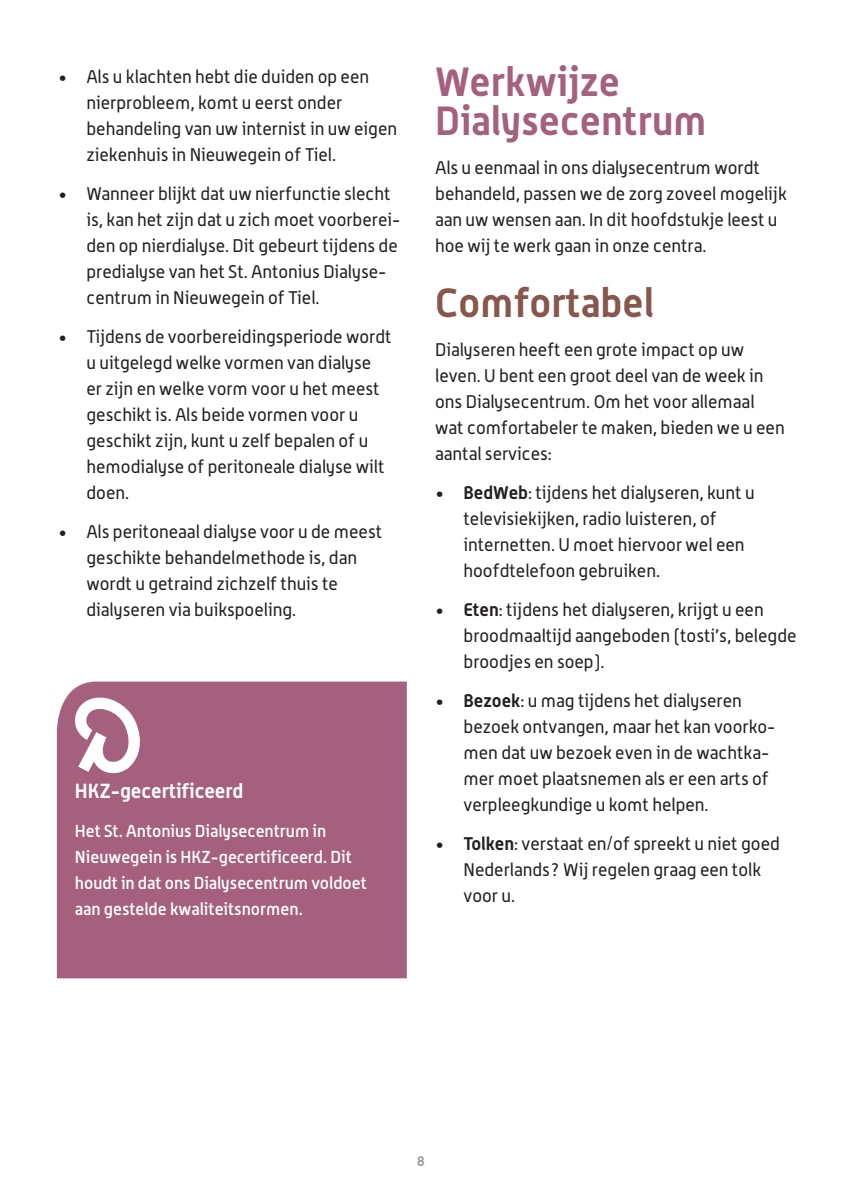
<style>
.page{position:relative;width:842px;height:1191px;background:#fff}
.page>*{position:absolute;margin:0;border:0;box-sizing:border-box;transform-origin:0 0}
.t1{font:700 40px/39px "Alwyn";letter-spacing:.005em;color:#a5607e}
.t2{font:700 40px "Alwyn";letter-spacing:.005em;color:#87574c}
.t3{font:700 20px "Alwyn";color:#fff}
.t4{font:18px/26px "Alwyn";color:#231f20}
.t5{font:500 17px/26px "Alwyn";color:#fff}
.t6{font:700 14px "Alwyn";color:#9d9fa2}
.s1{font-weight:700}
</style>
<div class="page">
<div style="left:57px;top:681px;width:350px;height:297px;background:#a5607e"></div>
<svg style="left:74px;top:697px;width:69px;height:76px"></svg>
<p class="t4" style="left:86px;top:63px;width:312px;text-indent:-28px">• Als u klachten hebt die duiden op een nierprobleem, komt u eerst onder behandeling van uw internist in uw eigen ziekenhuis in Nieuwegein of Tiel.</p>
<p class="t4" style="left:86px;top:180px;width:315px;text-indent:-28px">• Wanneer blijkt dat uw nierfunctie slecht is, kan het zijn dat u zich moet voorberei&shy;den op nierdialyse. Dit gebeurt tijdens de predialyse van het St. Antonius Dialyse&shy;centrum in Nieuwegein of Tiel.</p>
<p class="t4" style="left:86px;top:323px;width:307px;text-indent:-28px">• Tijdens de voorbereidingsperiode wordt u uitgelegd welke vormen van dialyse<br>er zijn en welke vorm voor u het meest geschikt is. Als beide vormen voor u geschikt zijn, kunt u zelf bepalen of u hemodialyse of peritoneale dialyse wilt doen.</p>
<p class="t4" style="left:86px;top:518px;width:297px;text-indent:-28px">• Als peritoneaal dialyse voor u de meest geschikte behandelmethode is, dan wordt u getraind zichzelf thuis te dialyseren via buikspoeling.</p>
<p class="t3" style="left:75px;top:778px;width:170px">HKZ-gecertificeerd</p>
<p class="t5" style="left:75px;top:817px;width:294px">Het St. Antonius Dialysecentrum in Nieuwegein is HKZ-gecertificeerd. Dit houdt in dat ons Dialysecentrum voldoet aan gestelde kwaliteitsnormen.</p>
<h1 class="t1" style="left:435px;top:61px;width:273px">Werkwijze<br>Dialysecentrum</h1>
<p class="t4" style="left:435px;top:154px;width:353px">Als u eenmaal in ons dialysecentrum wordt behandeld, passen we de zorg zoveel mogelijk aan uw wensen aan. In dit hoofdstukje leest u hoe wij te werk gaan in onze centra.</p>
<h1 class="t2" style="left:435px;top:278px;width:220px">Comfortabel</h1>
<p class="t4" style="left:435px;top:336px;width:351px">Dialyseren heeft een grote impact op uw leven. U bent een groot deel van de week in ons Dialysecentrum. Om het voor allemaal wat comfortabeler te maken, bieden we u een aantal services:</p>
<p class="t4" style="left:463px;top:479px;width:293px;text-indent:-28px">• <span class="s1">BedWeb</span>: tijdens het dialyseren, kunt u televisiekijken, radio luisteren, of internetten. U moet hiervoor wel een hoofdtelefoon gebruiken.</p>
<p class="t4" style="left:463px;top:596px;width:335px;text-indent:-28px">• <span class="s1">Eten</span>: tijdens het dialyseren, krijgt u een broodmaaltijd aangeboden (tosti’s, belegde broodjes en soep).</p>
<p class="t4" style="left:463px;top:687px;width:313px;text-indent:-28px">• <span class="s1">Bezoek</span>: u mag tijdens het dialyseren bezoek ontvangen, maar het kan voorko&shy;men dat uw bezoek even in de wachtka&shy;mer moet plaatsnemen als er een arts of verpleegkundige u komt helpen.</p>
<p class="t4" style="left:463px;top:830px;width:318px;text-indent:-28px">• <span class="s1">Tolken</span>: verstaat en/of spreekt u niet goed<br>Nederlands? Wij regelen graag een tolk voor u.</p>
<p class="t6" style="left:417px;top:1152px;width:10px">8</p>
</div>
